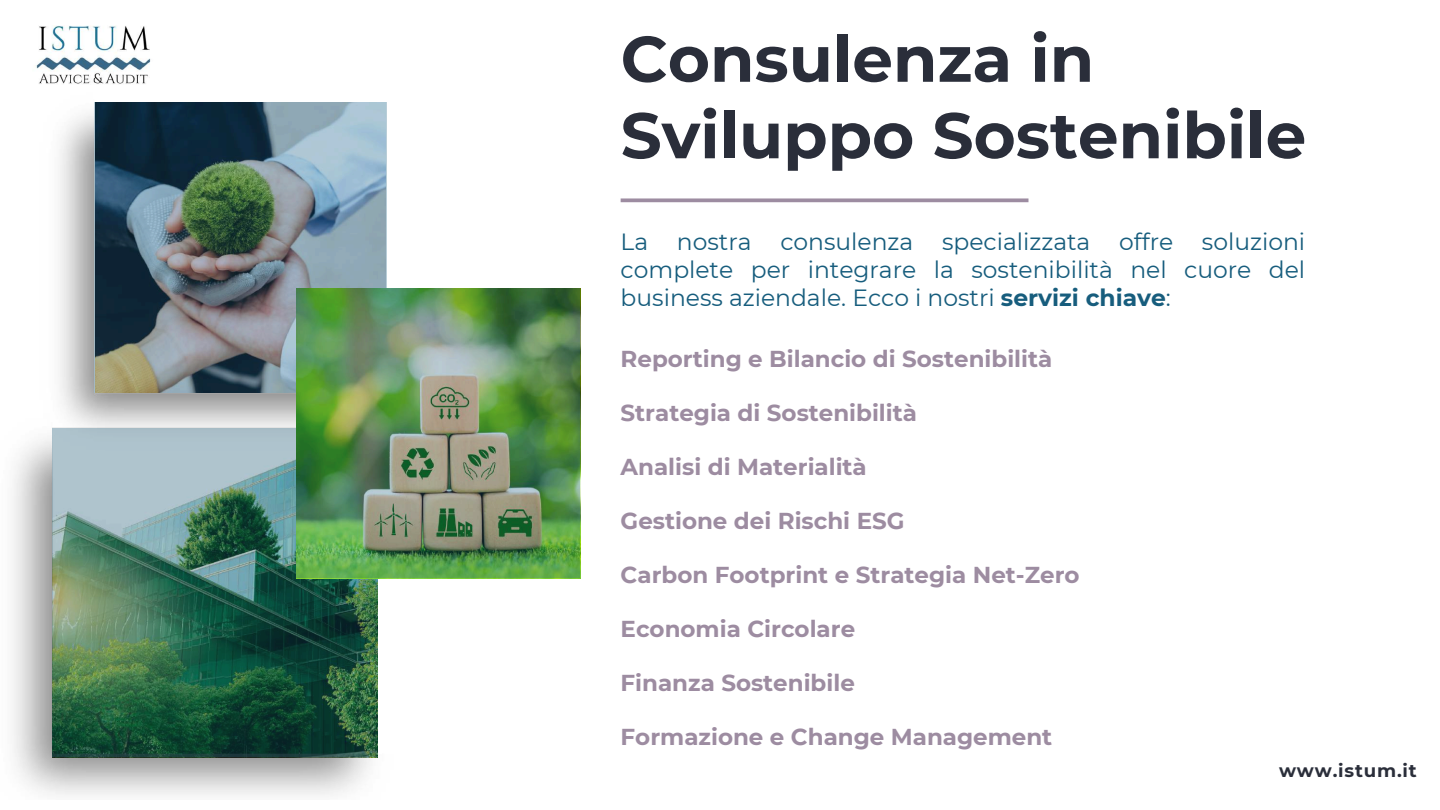
<style>
.page{position:relative;width:1440px;height:810px;background:#fff}
.page>*{position:absolute;margin:0;border:0;box-sizing:border-box;transform-origin:0 0}
.t1{font:700 64.4px/76.5px "Montserrat";color:#2a2e3a}
.t2{font:23.4px/27.8px "Montserrat";color:#175d7d;text-align:justify}
.t3{font:700 23px "Montserrat";color:#9d8ca1}
.t4{font:700 18.2px "Montserrat";letter-spacing:.045em;color:#2a2e3a}
.s1{font-weight:700}
</style>
<div class="page">
<svg style="left:621px;top:198px;width:407px;height:4px;background:#a899ac"></svg>
<img style="left:60px;top:102px;width:339px;height:312px">
<img style="left:13px;top:414px;width:383px;height:381px">
<img style="left:94px;top:102px;width:292px;height:291px">
<img style="left:36px;top:25px;width:115px;height:59px">
<img style="left:52px;top:428px;width:326px;height:328px">
<img style="left:296px;top:289px;width:284px;height:289px">
<h1 class="t1" style="left:621px;top:20px;width:687px">Consulenza in<br>Sviluppo Sostenibile</h1>
<p class="t2" style="left:621px;top:228px;width:686px">La nostra consulenza specializzata offre soluzioni complete per integrare la sostenibilità nel cuore del business aziendale. Ecco i nostri <span class="s1">servizi chiave</span>:</p>
<p class="t3" style="left:621px;top:345px;width:433px">Reporting e Bilancio di Sostenibilità</p>
<p class="t3" style="left:621px;top:399px;width:298px">Strategia di Sostenibilità</p>
<p class="t3" style="left:621px;top:453px;width:248px">Analisi di Materialità</p>
<p class="t3" style="left:621px;top:507px;width:285px">Gestione dei Rischi ESG</p>
<p class="t3" style="left:621px;top:561px;width:461px">Carbon Footprint e Strategia Net-Zero</p>
<p class="t3" style="left:621px;top:615px;width:236px">Economia Circolare</p>
<p class="t3" style="left:621px;top:669px;width:236px">Finanza Sostenibile</p>
<p class="t3" style="left:621px;top:723px;width:433px">Formazione e Change Management</p>
<p class="t4" style="left:1279px;top:760px;width:139px">www.istum.it</p>
</div>
